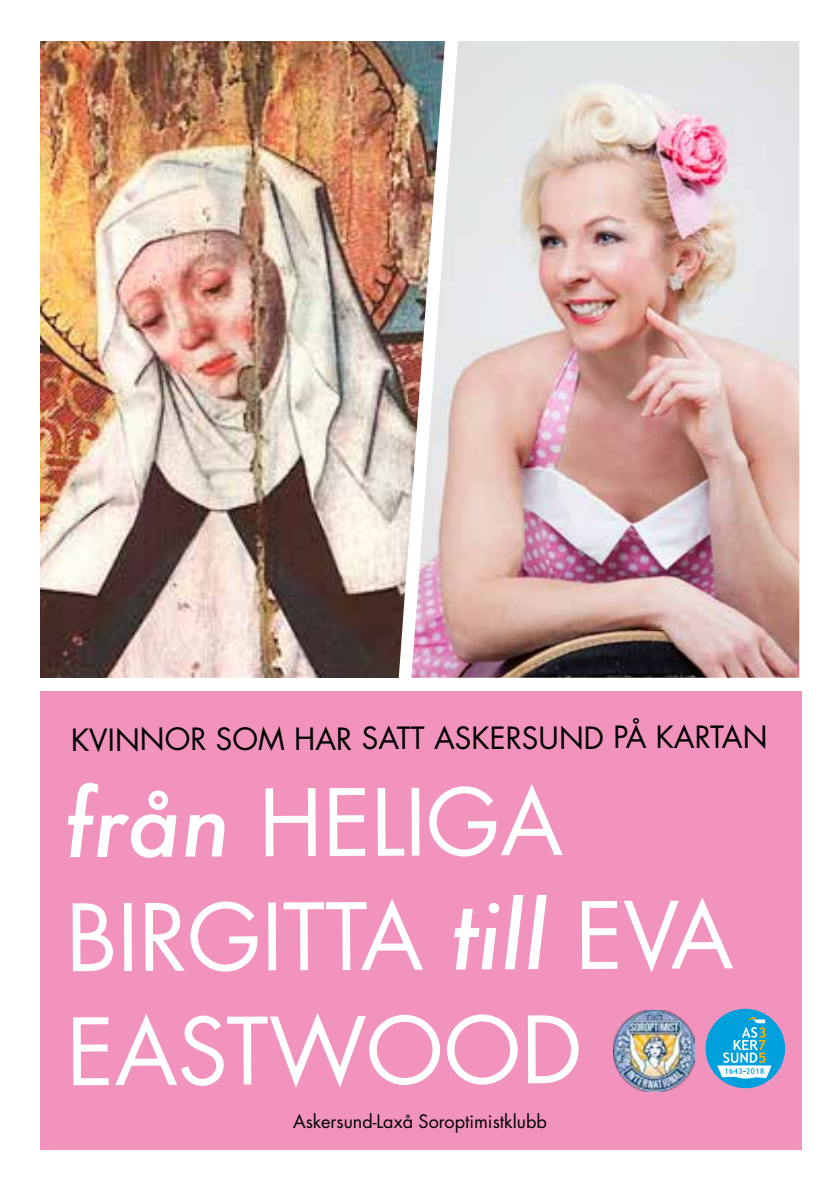
<style>
.page{position:relative;width:840px;height:1191px;background:#fff}
.page>*{position:absolute;margin:0;border:0;box-sizing:border-box;transform-origin:0 0}
.t1{font:90px/114.4px "Futura LT Pro";letter-spacing:-.005em;color:#fff}
.t2{font:29.8px "Futura LT Pro";letter-spacing:-.005em;color:#000}
.t3{font:18px "Futura LT Pro";color:#000}
.s1{font-family:"Futura";font-weight:500;font-style:italic}
</style>
<div class="page">
<div style="left:0;top:692px;width:839px;height:499px;background:#f193bd"></div>
<img style="left:445px;top:41px;width:353px;height:636px">
<img style="left:40px;top:41px;width:405px;height:636px">
<div style="left:0;top:1150px;width:839px;height:41px;background:#fff"></div>
<div style="left:0;top:0;width:40px;height:1191px;background:#fff"></div>
<div style="left:801px;top:0;width:38px;height:1191px;background:#fff"></div>
<img style="left:613px;top:1010px;width:81px;height:81px">
<div style="left:705px;top:1008px;width:79px;height:80px;background:#00a0dd;border-radius:50%"></div>
<svg style="left:717px;top:1017px;width:54px;height:62px"></svg>
<p class="t2" style="left:71px;top:718px;width:698px">KVINNOR SOM HAR SATT ASKERSUND PÅ KARTAN</p>
<h1 class="t1" style="left:66px;top:764px;width:669px"><span class="s1">från</span> HELIGA<br>BIRGITTA <span class="s1">till</span> EVA<br>EASTWOOD</h1>
<p class="t3" style="left:293px;top:1109px;width:255px">Askersund-Laxå Soroptimistklubb</p>
</div>
